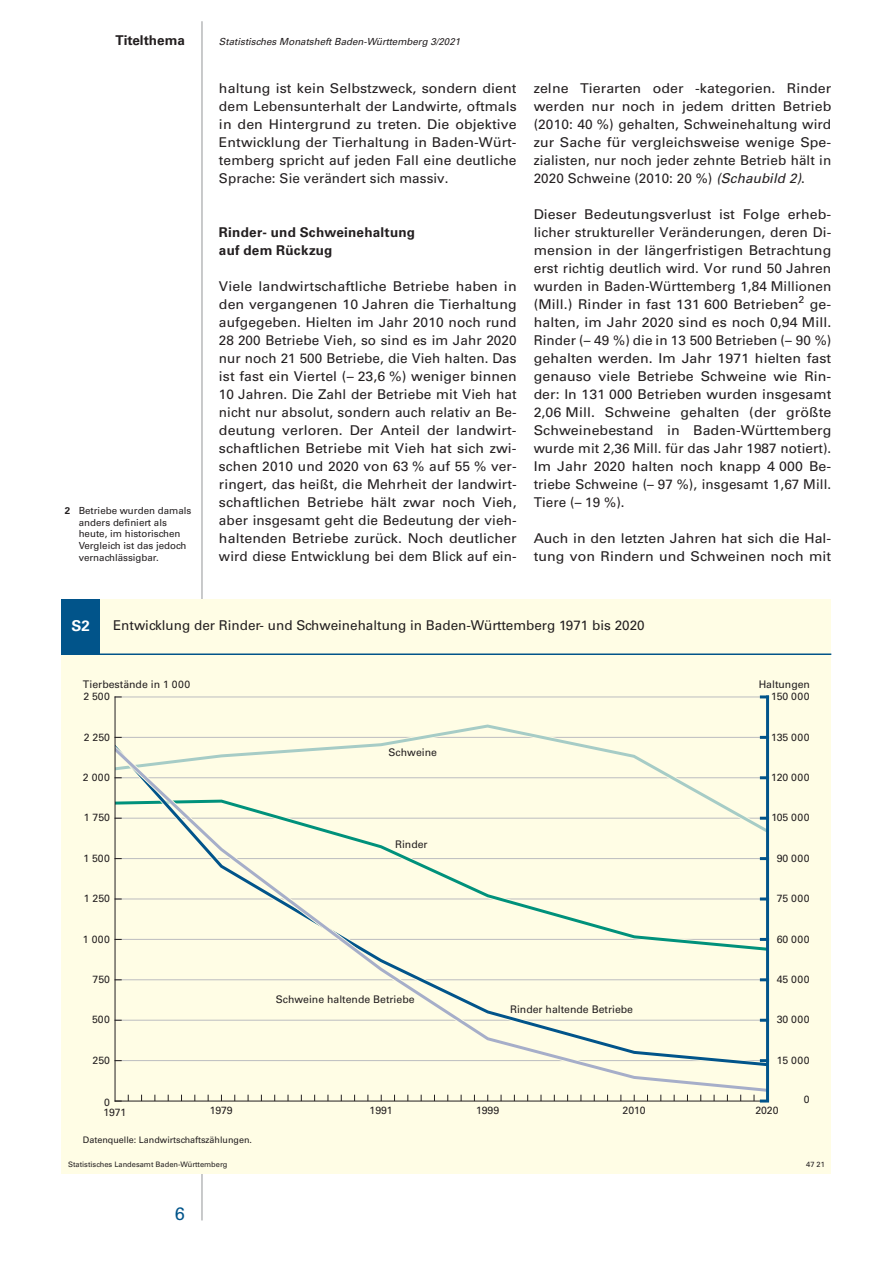
<style>
.page{position:relative;width:893px;height:1263px;background:#fff}
.page>*{position:absolute;margin:0;border:0;box-sizing:border-box;transform-origin:0 0}
.t1{font:18px "Univers";color:#01548a}
.t2{font:700 15px "Univers";color:#fff}
.t3{font:13.5px/18px "Univers";letter-spacing:.005em;color:#231f20;text-align:justify;scale:1.05 1}
.t4{font:13.5px "Univers";letter-spacing:.005em;color:#231f20}
.t5{font:700 13.5px/18px "Univers";letter-spacing:.015em;color:#231f20}
.t6{font:10.5px "Univers";color:#231f20}
.t7{font:9.75px/11.7px "Univers";color:#231f20}
.t8{font:italic 9.75px "Univers";color:#231f20}
.t9{font:9px "Univers";color:#231f20}
.t10{font:7.5px "Univers";color:#231f20}
.s1{font-weight:700}
.s2{font-style:italic}
</style>
<div class="page">
<hr style="left:202px;top:21px;width:1px;height:1199px;background:#939598">
<div style="left:62px;top:599px;width:769px;height:574px;background:#fffde5"></div>
<div style="left:62px;top:599px;width:38px;height:56px;background:#01548a"></div>
<hr style="left:115px;top:697px;width:651px;height:1px;background:#bcbdc0">
<svg style="left:116px;top:724px;width:650px;height:16px"></svg>
<svg style="left:116px;top:745px;width:650px;height:347px"></svg>
<hr style="left:115px;top:1100px;width:652px;height:1px;background:#231f20">
<hr style="left:115px;top:697px;width:1px;height:404px;background:#231f20">
<hr style="left:766px;top:697px;width:3px;height:403px;background:#01548a">
<svg style="left:761px;top:1059px;width:5px;height:3px"></svg>
<svg style="left:761px;top:1095px;width:7px;height:7px"></svg>
<svg style="left:761px;top:1019px;width:5px;height:3px"></svg>
<svg style="left:761px;top:978px;width:5px;height:3px"></svg>
<svg style="left:761px;top:938px;width:5px;height:3px"></svg>
<svg style="left:761px;top:897px;width:5px;height:3px"></svg>
<svg style="left:761px;top:857px;width:5px;height:3px"></svg>
<svg style="left:761px;top:817px;width:5px;height:3px"></svg>
<svg style="left:761px;top:776px;width:5px;height:3px"></svg>
<svg style="left:761px;top:736px;width:5px;height:3px"></svg>
<svg style="left:761px;top:695px;width:6px;height:3px"></svg>
<hr style="left:62px;top:653px;width:769px;height:2px;background:#01548a">
<p class="t5" style="left:115px;top:31px;width:71px">Titelthema</p>
<p class="t8" style="left:219px;top:35px;width:243px">Statistisches Monatsheft Baden-Württemberg 3/2021</p>
<p class="t7" style="left:79px;top:505px;width:114px;text-indent:-14px"><span class="s1">2</span> Betriebe wurden damals anders definiert als heute, im historischen<br>Vergleich ist das jedoch vernachlässigbar.</p>
<p class="t3" style="left:219px;top:79px;width:285px">haltung ist kein Selbstzweck, sondern dient dem Lebensunterhalt der Landwirte, oftmals in den Hintergrund zu treten. Die objektive Entwicklung der Tierhaltung in Baden-Würt&shy;temberg spricht auf jeden Fall eine deutliche Sprache: Sie verändert sich massiv.</p>
<p class="t5" style="left:219px;top:223px;width:198px">Rinder- und Schweinehaltung auf dem Rückzug</p>
<p class="t3" style="left:219px;top:277px;width:285px">Viele landwirtschaftliche Betriebe haben in den vergangenen 10 Jahren die Tierhaltung aufgegeben. Hielten im Jahr 2010 noch rund 28 200 Betriebe Vieh, so sind es im Jahr 2020 nur noch 21 500 Betriebe, die Vieh halten. Das ist fast ein Viertel (– 23,6 %) weniger binnen 10 Jahren. Die Zahl der Betriebe mit Vieh hat nicht nur absolut, sondern auch relativ an Be&shy;deutung verloren. Der Anteil der landwirt&shy;schaftlichen Betriebe mit Vieh hat sich zwi&shy;schen 2010 und 2020 von 63 % auf 55 % ver&shy;ringert, das heißt, die Mehrheit der landwirt&shy;schaftlichen Betriebe hält zwar noch Vieh, aber insgesamt geht die Bedeutung der vieh&shy;haltenden Betriebe zurück. Noch deutlicher wird diese Entwicklung bei dem Blick auf ein-</p>
<p class="t3" style="left:534px;top:79px;width:285px">zelne Tierarten oder -kategorien. Rinder werden nur noch in jedem dritten Betrieb (2010: 40 %) gehalten, Schweinehaltung wird zur Sache für vergleichsweise wenige Spe&shy;zialisten, nur noch jeder zehnte Betrieb hält in 2020 Schweine (2010: 20 %) <span class="s2">(Schaubild 2)</span>.</p>
<p class="t3" style="left:534px;top:205px;width:285px">Dieser Bedeutungsverlust ist Folge erheb&shy;licher struktureller Veränderungen, deren Di&shy;mension in der längerfristigen Betrachtung erst richtig deutlich wird. Vor rund 50 Jahren wurden in Baden-Württemberg 1,84 Millionen (Mill.) Rinder in fast 131 600 Betrieben<sup>2</sup> ge&shy;halten, im Jahr 2020 sind es noch 0,94 Mill.<br>Rinder (– 49 %) die in 13 500 Betrieben (– 90 %) gehalten werden. Im Jahr 1971 hielten fast genauso viele Betriebe Schweine wie Rin&shy;der: In 131 000 Betrieben wurden insgesamt 2,06 Mill. Schweine gehalten (der größte Schweinebestand in Baden-Württemberg wurde mit 2,36 Mill. für das Jahr 1987 notiert).<br>Im Jahr 2020 halten noch knapp 4 000 Be&shy;triebe Schweine (– 97 %), insgesamt 1,67 Mill.<br>Tiere (– 19 %).</p>
<p class="t3" style="left:534px;top:529px;width:285px">Auch in den letzten Jahren hat sich die Hal&shy;tung von Rindern und Schweinen noch mit</p>
<p class="t2" style="left:72px;top:617px;width:20px">S2</p>
<p class="t4" style="left:113px;top:618px;width:533px">Entwicklung der Rinder- und Schweinehaltung in Baden-Württemberg 1971 bis 2020</p>
<p class="t6" style="left:83px;top:678px;width:109px">Tierbestände in 1 000</p>
<p class="t6" style="left:759px;top:678px;width:53px">Haltungen</p>
<p class="t6" style="left:83px;top:690px;width:28px">2 500</p>
<p class="t6" style="left:771px;top:690px;width:40px">150 000</p>
<p class="t6" style="left:84px;top:731px;width:28px">2 250</p>
<p class="t6" style="left:771px;top:731px;width:40px">135 000</p>
<p class="t6" style="left:389px;top:746px;width:50px">Schweine</p>
<p class="t6" style="left:83px;top:771px;width:29px">2 000</p>
<p class="t6" style="left:771px;top:771px;width:40px">120 000</p>
<p class="t6" style="left:84px;top:811px;width:28px">1 750</p>
<p class="t6" style="left:771px;top:811px;width:40px">105 000</p>
<p class="t6" style="left:395px;top:838px;width:34px">Rinder</p>
<p class="t6" style="left:83px;top:852px;width:28px">1 500</p>
<p class="t6" style="left:777px;top:852px;width:34px">90 000</p>
<p class="t6" style="left:84px;top:892px;width:28px">1 250</p>
<p class="t6" style="left:777px;top:892px;width:34px">75 000</p>
<p class="t6" style="left:83px;top:933px;width:29px">1 000</p>
<p class="t6" style="left:777px;top:933px;width:34px">60 000</p>
<p class="t6" style="left:93px;top:973px;width:19px">750</p>
<p class="t6" style="left:777px;top:973px;width:34px">45 000</p>
<p class="t6" style="left:276px;top:993px;width:140px">Schweine haltende Betriebe</p>
<p class="t6" style="left:510px;top:1003px;width:125px">Rinder haltende Betriebe</p>
<p class="t6" style="left:92px;top:1013px;width:19px">500</p>
<p class="t6" style="left:777px;top:1013px;width:34px">30 000</p>
<p class="t6" style="left:93px;top:1054px;width:19px">250</p>
<p class="t6" style="left:777px;top:1054px;width:34px">15 000</p>
<p class="t6" style="left:104px;top:1096px;width:7px">0</p>
<p class="t6" style="left:103px;top:1106px;width:25px">1971</p>
<p class="t6" style="left:210px;top:1104px;width:25px">1979</p>
<p class="t6" style="left:370px;top:1104px;width:25px">1991</p>
<p class="t6" style="left:476px;top:1104px;width:25px">1999</p>
<p class="t6" style="left:623px;top:1104px;width:25px">2010</p>
<p class="t6" style="left:755px;top:1104px;width:25px">2020</p>
<p class="t9" style="left:83px;top:1134px;width:171px">Datenquelle: Landwirtschaftszählungen.</p>
<p class="t6" style="left:804px;top:1093px;width:7px">0</p>
<p class="t10" style="left:68px;top:1160px;width:161px">Statistisches Landesamt Baden-Württemberg</p>
<p class="t10" style="left:806px;top:1160px;width:20px">47 21</p>
<h1 class="t1" style="left:175px;top:1203px;width:12px">6</h1>
</div>
